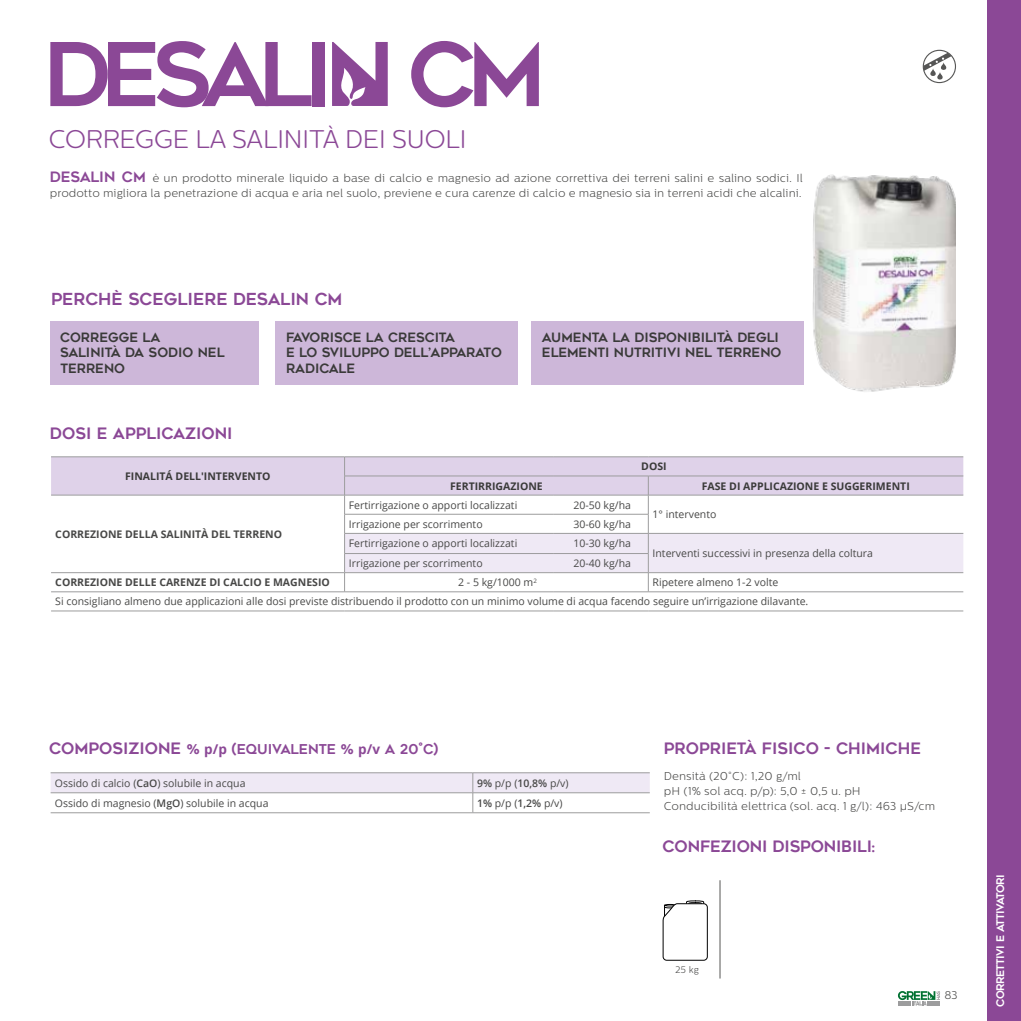
<style>
.page{position:relative;width:1021px;height:1021px;background:#fff}
.page>*{position:absolute;margin:0;border:0;box-sizing:border-box;transform-origin:0 0}
.t1{font:300 25.5px "Centrale Sans Rounded";letter-spacing:-.03em;color:#8b4896}
.t2{font:16.5px "Geometos";color:#8b4896}
.t3{font:15.6px "Geometos";color:#8b4896}
.t4{font:13.5px "Geometos";color:#8b4896}
.t5{font:12.9px/15.5px "Geometos";color:#3a3a39}
.t6{font:300 11.4px/15px "Centrale Sans Rounded";color:#484847}
.t7{font:300 11.25px "Centrale Sans Rounded";color:#484847}
.t8{font:10.5px/19.2px "Open Sans";color:#484847}
.t9{font:700 10.5px "Open Sans";color:#3a3a39}
.t10{font:700 10.5px "Open Sans";color:#484847}
.t11{font:10.5px "Geometos";letter-spacing:-.05em;color:#fff}
.t12{font:300 9.45px "Centrale Sans Rounded";color:#484847}
.s1{font-family:"Geometos";font-weight:400;font-size:14.25px;color:#8b4896}
.s2{font-size:15.6px}
.s3{font-family:"Open Sans";font-weight:700}
.s4{font-weight:600}
</style>
<div class="page">
<svg style="left:898px;top:991px;width:42px;height:14px"></svg>
<div style="left:986px;top:0;width:34px;height:1020px;background:#8b4896"></div>
<div style="left:50px;top:321px;width:209px;height:63px;background:#cdb7d9"></div>
<div style="left:275px;top:321px;width:242px;height:63px;background:#cdb7d9"></div>
<div style="left:531px;top:321px;width:273px;height:63px;background:#cdb7d9"></div>
<div style="left:930px;top:68px;width:5px;height:8px;background:#565655;border-radius:2px"></div>
<svg style="left:937px;top:72px;width:5px;height:8px"></svg>
<div style="left:922px;top:50px;width:34px;height:33px;border:1px solid #565655;border-radius:50%"></div>
<svg style="left:923px;top:53px;width:28px;height:18px"></svg>
<svg style="left:51px;top:457px;width:912px;height:134px"></svg>
<hr style="left:51px;top:591px;width:293px;height:1px;background:#9c9c9d">
<hr style="left:344px;top:591px;width:210px;height:1px;background:#9c9c9d">
<hr style="left:554px;top:591px;width:94px;height:1px;background:#9c9c9d">
<hr style="left:648px;top:591px;width:315px;height:1px;background:#9c9c9d">
<hr style="left:51px;top:610px;width:293px;height:1px;background:#9c9c9d">
<hr style="left:344px;top:610px;width:210px;height:1px;background:#9c9c9d">
<hr style="left:554px;top:610px;width:94px;height:1px;background:#9c9c9d">
<hr style="left:648px;top:610px;width:315px;height:1px;background:#9c9c9d">
<hr style="left:51px;top:456px;width:293px;height:1px;background:#9c9c9d">
<hr style="left:344px;top:456px;width:210px;height:1px;background:#9c9c9d">
<hr style="left:554px;top:456px;width:94px;height:1px;background:#9c9c9d">
<hr style="left:648px;top:456px;width:315px;height:1px;background:#9c9c9d">
<svg style="left:662px;top:900px;width:45px;height:60px"></svg>
<hr style="left:719px;top:880px;width:1px;height:98px;background:#565655">
<hr style="left:51px;top:812px;width:422px;height:1px;background:#9c9c9d">
<hr style="left:473px;top:812px;width:176px;height:1px;background:#9c9c9d">
<svg style="left:51px;top:773px;width:598px;height:39px"></svg>
<hr style="left:51px;top:772px;width:422px;height:1px;background:#9c9c9d">
<hr style="left:473px;top:772px;width:176px;height:1px;background:#9c9c9d">
<svg style="left:50px;top:41px;width:261px;height:66px"></svg>
<div style="left:312px;top:42px;width:13px;height:64px;background:#8b4896"></div>
<svg style="left:411px;top:41px;width:128px;height:66px"></svg>
<svg style="left:332px;top:42px;width:56px;height:64px"></svg>
<img style="left:812px;top:174px;width:143px;height:218px">
<h1 class="t1" style="left:49px;top:124px;width:420px">CORREGGE LA SALINITÀ DEI SUOLI</h1>
<p class="t6" style="left:50px;top:170px;width:754px"><span class="s1">DESALIN CM</span> è un prodotto minerale liquido a base di calcio e magnesio ad azione correttiva dei terreni salini e salino sodici. Il prodotto migliora la penetrazione di acqua e aria nel suolo, previene e cura carenze di calcio e magnesio sia in terreni acidi che alcalini.</p>
<h2 class="t2" style="left:51px;top:289px;width:293px">PERCHÈ SCEGLIERE DESALIN CM</h2>
<p class="t5" style="left:60px;top:329px;width:166px">CORREGGE LA<br>SALINITÀ DA SODIO NEL<br>TERRENO</p>
<p class="t5" style="left:286px;top:329px;width:217px">FAVORISCE LA CRESCITA<br>E LO SVILUPPO DELL’APPARATO<br>RADICALE</p>
<p class="t5" style="left:542px;top:329px;width:241px">AUMENTA LA DISPONIBILITÀ DEGLI<br>ELEMENTI NUTRITIVI NEL TERRENO</p>
<h3 class="t3" style="left:50px;top:424px;width:184px">DOSI E APPLICAZIONI</h3>
<p class="t9" style="left:125px;top:469px;width:147px">FINALITÁ DELL'INTERVENTO</p>
<p class="t10" style="left:55px;top:526px;width:228px">CORREZIONE DELLA SALINITÀ DEL TERRENO</p>
<p class="t9" style="left:641px;top:459px;width:27px">DOSI</p>
<p class="t9" style="left:450px;top:478px;width:94px">FERTIRRIGAZIONE</p>
<p class="t9" style="left:701px;top:478px;width:209px">FASE DI APPLICAZIONE E SUGGERIMENTI</p>
<p class="t8" style="left:349px;top:495px;width:170px">Fertirrigazione o apporti localizzati</p>
<p class="t8" style="left:573px;top:495px;width:59px">20-50 kg/ha</p>
<p class="t8" style="left:349px;top:514px;width:135px">Irrigazione per scorrimento</p>
<p class="t8" style="left:573px;top:514px;width:59px">30-60 kg/ha</p>
<p class="t8" style="left:349px;top:534px;width:170px">Fertirrigazione o apporti localizzati</p>
<p class="t8" style="left:573px;top:534px;width:59px">10-30 kg/ha</p>
<p class="t8" style="left:349px;top:553px;width:135px">Irrigazione per scorrimento</p>
<p class="t8" style="left:573px;top:553px;width:59px">20-40 kg/ha</p>
<p class="t8" style="left:652px;top:504px;width:65px">1° intervento</p>
<p class="t8" style="left:652px;top:543px;width:222px">Interventi successivi in presenza della coltura</p>
<p class="t10" style="left:55px;top:575px;width:276px">CORREZIONE DELLE CARENZE DI CALCIO E MAGNESIO</p>
<p class="t8" style="left:458px;top:572px;width:80px">2 - 5 kg/1000 m<sup>2</sup></p>
<p class="t8" style="left:55px;top:572px;width:754px;text-indent:597px">Ripetere almeno 1-2 volte<br>Si consigliano almeno due applicazioni alle dosi previste distribuendo il prodotto con un minimo volume di acqua facendo seguire un’irrigazione dilavante.</p>
<p class="t4" style="left:49px;top:741px;width:391px"><span class="s2">COMPOSIZIONE</span> % <span class="s3">p/p</span> (EQUIVALENTE % <span class="s3">p/v</span> A 20°C)</p>
<p class="t8" style="left:55px;top:773px;width:192px">Ossido di calcio (<span class="s4">CaO</span>) solubile in acqua</p>
<p class="t8" style="left:477px;top:773px;width:93px"><span class="s4">9%</span> p/p (<span class="s4">10,8%</span> p/v)</p>
<p class="t8" style="left:55px;top:793px;width:215px">Ossido di magnesio (<span class="s4">MgO</span>) solubile in acqua</p>
<p class="t8" style="left:477px;top:793px;width:87px"><span class="s4">1%</span> p/p (<span class="s4">1,2%</span> p/v)</p>
<h3 class="t3" style="left:664px;top:739px;width:258px">PROPRIETÀ FISICO - CHIMICHE</h3>
<p class="t6" style="left:664px;top:768px;width:273px">Densità (20°C): 1,20 g/ml<br>pH (1% sol acq. p/p): 5,0 ± 0,5 u. pH<br>Conducibilità elettrica (sol. acq. 1 g/l): 463 µ S/cm</p>
<h3 class="t3" style="left:662px;top:837px;width:214px">CONFEZIONI DISPONIBILI:</h3>
<p class="t12" style="left:675px;top:964px;width:25px">25 kg</p>
<p class="t7" style="left:944px;top:988px;width:15px">83</p>
<p class="t11" style="left:994px;top:1006px;width:134px;rotate:-90deg">CORRETTIVI E ATTIVATORI</p>
</div>
